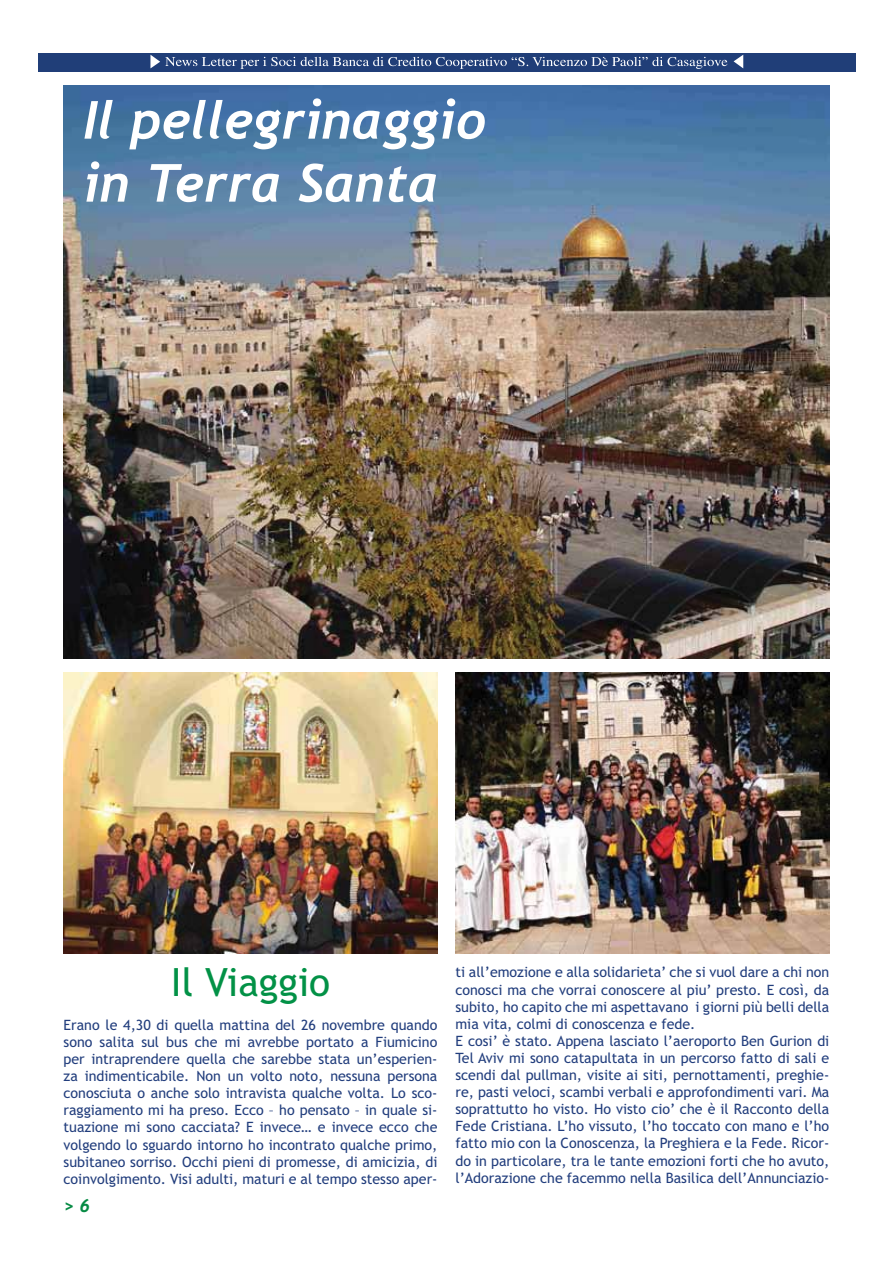
<style>
.page{position:relative;width:893px;height:1263px;background:#fff}
.page>*{position:absolute;margin:0;border:0;box-sizing:border-box;transform-origin:0 0}
.t1{font:italic 700 52.5px/63px "Trebuchet";color:#fff}
.t2{font:39px "Trebuchet MS";color:#029146}
.t3{font:italic 700 18px "Trebuchet";color:#068b44}
.t4{font:14.25px/17.1px "Trebuchet MS";color:#223e7d;text-align:justify}
</style>
<div class="page">
<div style="left:38px;top:53px;width:817px;height:19px;background:#203e78"></div>
<svg style="left:733px;top:55px;width:10px;height:13px"></svg>
<svg style="left:150px;top:55px;width:577px;height:14px"></svg>
<img style="left:455px;top:673px;width:374px;height:280px">
<img style="left:64px;top:673px;width:373px;height:280px">
<img style="left:64px;top:85px;width:765px;height:573px">
<h1 class="t1" style="left:83px;top:93px;width:404px">Il pellegrinaggio in Terra Santa</h1>
<h2 class="t2" style="left:171px;top:967px;width:161px">Il Viaggio</h2>
<p class="t4" style="left:64px;top:1018px;width:375px">Erano le 4,30 di quella mattina del 26 novembre quando sono salita sul bus che mi avrebbe portato a Fiumicino per intraprendere quella che sarebbe stata un’esperien&shy;za indimenticabile. Non un volto noto, nessuna persona conosciuta o anche solo intravista qualche volta. Lo sco&shy;raggiamento mi ha preso. Ecco – ho pensato – in quale si&shy;tuazione mi sono cacciata? E invece… e invece ecco che volgendo lo sguardo intorno ho incontrato qualche primo, subitaneo sorriso. Occhi pieni di promesse, di amicizia, di coinvolgimento. Visi adulti, maturi e al tempo stesso aper-</p>
<p class="t3" style="left:64px;top:1199px;width:28px">&gt; 6</p>
<p class="t4" style="left:455px;top:965px;width:375px;text-align:left">ti all’emozione e alla solidarieta’ che si vuol dare a chi non conosci ma che vorrai conoscere al piu’ presto. E così, da subito, ho capito che mi aspettavano i giorni più belli della mia vita, colmi di conoscenza e fede.<br>E cosi’ è stato. Appena lasciato l’aeroporto Ben Gurion di Tel Aviv mi sono catapultata in un percorso fatto di sali e scendi dal pullman, visite ai siti, pernottamenti, preghie&shy;re, pasti veloci, scambi verbali e approfondimenti vari. Ma soprattutto ho visto. Ho visto cio’ che è il Racconto della Fede Cristiana. L’ho vissuto, l’ho toccato con mano e l’ho fatto mio con la Conoscenza, la Preghiera e la Fede. Ricor&shy;do in particolare, tra le tante emozioni forti che ho avuto, l’Adorazione che facemmo nella Basilica dell’Annunciazio-</p>
</div>
